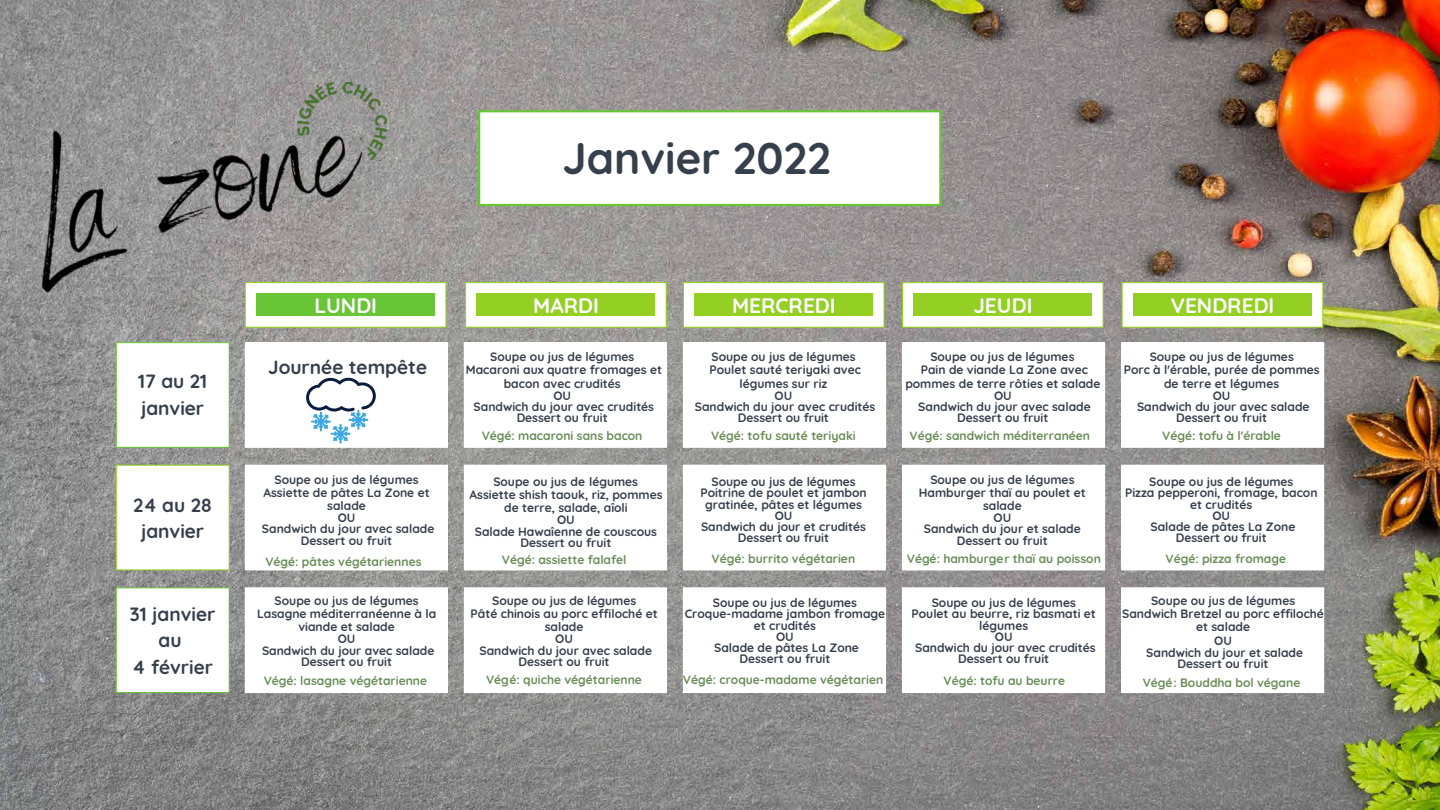
<style>
.page{position:relative;width:1440px;height:810px;background:#fff}
.page>*{position:absolute;margin:0;border:0;box-sizing:border-box;transform-origin:0 0}
.t1{font:700 44.1px "Quicksand";color:#363f4c}
.t2{font:700 20.9px "Quicksand";color:#fff}
.t3{font:700 19.1px/26.2px "Quicksand";color:#363f4c;text-align:center}
.t4{font:700 12.1px/11.2px "Quicksand";color:#363f4c;text-align:center}
.t5{font:700 12.1px "Quicksand";color:#688d56}
</style>
<div class="page">
<img style="left:0;top:0;width:1440px;height:809px">
<svg style="left:116px;top:342px;width:114px;height:106px"></svg>
<div style="left:127px;top:354px;width:91px;height:82px;background:#fff"></div>
<svg style="left:464px;top:342px;width:203px;height:106px"></svg>
<div style="left:475px;top:354px;width:180px;height:82px;background:#fff"></div>
<svg style="left:683px;top:342px;width:203px;height:106px"></svg>
<div style="left:694px;top:354px;width:180px;height:82px;background:#fff"></div>
<svg style="left:902px;top:342px;width:203px;height:106px"></svg>
<div style="left:914px;top:354px;width:179px;height:82px;background:#fff"></div>
<svg style="left:1121px;top:342px;width:203px;height:106px"></svg>
<div style="left:1133px;top:354px;width:180px;height:82px;background:#fff"></div>
<svg style="left:245px;top:282px;width:201px;height:46px"></svg>
<div style="left:256px;top:294px;width:179px;height:22px;background:#68c636"></div>
<svg style="left:465px;top:282px;width:202px;height:46px"></svg>
<div style="left:477px;top:294px;width:178px;height:22px;background:#94d023"></div>
<svg style="left:683px;top:282px;width:202px;height:46px"></svg>
<div style="left:694px;top:294px;width:179px;height:22px;background:#94d023"></div>
<svg style="left:902px;top:282px;width:202px;height:46px"></svg>
<div style="left:914px;top:294px;width:178px;height:22px;background:#94d023"></div>
<svg style="left:1122px;top:282px;width:201px;height:46px"></svg>
<div style="left:1133px;top:294px;width:179px;height:22px;background:#94d023"></div>
<svg style="left:116px;top:465px;width:114px;height:105px"></svg>
<div style="left:127px;top:476px;width:91px;height:83px;background:#fff"></div>
<svg style="left:245px;top:465px;width:203px;height:105px"></svg>
<div style="left:256px;top:476px;width:180px;height:83px;background:#fff"></div>
<svg style="left:464px;top:465px;width:203px;height:105px"></svg>
<div style="left:475px;top:476px;width:180px;height:83px;background:#fff"></div>
<svg style="left:683px;top:465px;width:203px;height:105px"></svg>
<div style="left:694px;top:476px;width:180px;height:83px;background:#fff"></div>
<svg style="left:902px;top:465px;width:203px;height:105px"></svg>
<div style="left:914px;top:476px;width:179px;height:83px;background:#fff"></div>
<svg style="left:1121px;top:465px;width:203px;height:105px"></svg>
<div style="left:1133px;top:476px;width:180px;height:83px;background:#fff"></div>
<svg style="left:116px;top:587px;width:114px;height:106px"></svg>
<div style="left:127px;top:599px;width:91px;height:82px;background:#fff"></div>
<svg style="left:245px;top:587px;width:203px;height:106px"></svg>
<div style="left:256px;top:599px;width:180px;height:82px;background:#fff"></div>
<svg style="left:464px;top:587px;width:203px;height:106px"></svg>
<div style="left:475px;top:599px;width:180px;height:82px;background:#fff"></div>
<svg style="left:683px;top:587px;width:203px;height:106px"></svg>
<div style="left:694px;top:599px;width:180px;height:82px;background:#fff"></div>
<svg style="left:902px;top:587px;width:203px;height:106px"></svg>
<div style="left:914px;top:599px;width:179px;height:82px;background:#fff"></div>
<svg style="left:1121px;top:587px;width:203px;height:106px"></svg>
<div style="left:1133px;top:599px;width:180px;height:82px;background:#fff"></div>
<svg style="left:478px;top:110px;width:463px;height:96px"></svg>
<div style="left:503px;top:135px;width:414px;height:47px;background:#fff"></div>
<img style="left:0;top:54px;width:423px;height:262px">
<svg style="left:245px;top:342px;width:203px;height:106px"></svg>
<h1 class="t1" style="left:562px;top:122px;width:270px">Janvier 2022</h1>
<h3 class="t3" style="left:138px;top:367px;width:70px;text-align:left">17 au 21 janvier</h3>
<h3 class="t3" style="left:133px;top:490px;width:81px">24 au 28 janvier</h3>
<h3 class="t3" style="left:130px;top:600px;width:87px">31 janvier au<br>4 février</h3>
<h2 class="t2" style="left:314px;top:288px;width:64px">LUNDI</h2>
<h2 class="t2" style="left:533px;top:288px;width:67px">MARDI</h2>
<h2 class="t2" style="left:732px;top:288px;width:105px">MERCREDI</h2>
<h2 class="t2" style="left:973px;top:288px;width:60px">JEUDI</h2>
<h2 class="t2" style="left:1171px;top:288px;width:105px">VENDREDI</h2>
<h3 class="t3" style="left:268px;top:352px;width:161px">Journée tempête</h3>
<p class="t4" style="left:263px;top:472px;width:168px;line-height:13.1px">Soupe ou jus de légumes<br>Assiette de pâtes La Zone et salade</p>
<p class="t4" style="left:262px;top:511px;width:174px">OU<br>Sandwich du jour avec salade<br>Dessert ou fruit</p>
<p class="t5" style="left:265px;top:551px;width:158px">Végé: pâtes végétariennes</p>
<p class="t4" style="left:257px;top:593px;width:181px;line-height:13.1px">Soupe ou jus de légumes<br>Lasagne méditerranéenne à la viande et salade</p>
<p class="t4" style="left:262px;top:632px;width:174px">OU<br>Sandwich du jour avec salade<br>Dessert ou fruit</p>
<p class="t5" style="left:264px;top:670px;width:165px">Végé: lasagne végétarienne</p>
<p class="t4" style="left:466px;top:350px;width:198px;line-height:13.1px">Soupe ou jus de légumes<br>Macaroni aux quatre fromages et bacon avec crudités</p>
<p class="t4" style="left:474px;top:389px;width:182px">OU<br>Sandwich du jour avec crudités<br>Dessert ou fruit</p>
<p class="t5" style="left:482px;top:426px;width:162px">Végé: macaroni sans bacon</p>
<p class="t4" style="left:470px;top:474px;width:194px;line-height:13.2px">Soupe ou jus de légumes<br>Assiette shish taouk, riz, pommes de terre, salade, aîoli</p>
<p class="t4" style="left:475px;top:513px;width:184px">OU<br>Salade Hawaîenne de couscous<br>Dessert ou fruit</p>
<p class="t5" style="left:502px;top:550px;width:126px">Végé: assiette falafel</p>
<p class="t4" style="left:471px;top:593px;width:189px;line-height:13.1px">Soupe ou jus de légumes<br>Pâté chinois au porc effiloché et salade</p>
<p class="t4" style="left:480px;top:632px;width:174px">OU<br>Sandwich du jour avec salade<br>Dessert ou fruit</p>
<p class="t5" style="left:486px;top:670px;width:157px">Végé: quiche végétarienne</p>
<p class="t4" style="left:709px;top:349px;width:153px;line-height:13.1px">Soupe ou jus de légumes<br>Poulet sauté teriyaki avec légumes sur riz</p>
<p class="t4" style="left:695px;top:389px;width:182px">OU<br>Sandwich du jour avec crudités<br>Dessert ou fruit</p>
<p class="t5" style="left:711px;top:426px;width:146px">Végé: tofu sauté teriyaki</p>
<p class="t4" style="left:700px;top:475px;width:168px">Soupe ou jus de légumes<br>Poitrine de poulet et jambon gratinée, pâtes et légumes<br>OU<br>Sandwich du jour et crudités<br>Dessert ou fruit</p>
<p class="t5" style="left:712px;top:549px;width:145px">Végé: burrito végétarien</p>
<p class="t4" style="left:685px;top:596px;width:202px">Soupe ou jus de légumes<br>Croque-madame jambon fromage et crudités<br>OU<br>Salade de pâtes La Zone<br>Dessert ou fruit</p>
<p class="t5" style="left:683px;top:670px;width:202px">Végé: croque-madame végétarien</p>
<p class="t4" style="left:905px;top:349px;width:197px;line-height:13.1px">Soupe ou jus de légumes<br>Pain de viande La Zone avec pommes de terre rôties et salade</p>
<p class="t4" style="left:918px;top:389px;width:174px">OU<br>Sandwich du jour avec salade<br>Dessert ou fruit</p>
<p class="t5" style="left:910px;top:426px;width:182px">Végé: sandwich méditerranéen</p>
<p class="t4" style="left:919px;top:472px;width:168px;line-height:13.1px">Soupe ou jus de légumes<br>Hamburger thaï au poulet et salade</p>
<p class="t4" style="left:924px;top:511px;width:158px">OU<br>Sandwich du jour et salade<br>Dessert ou fruit</p>
<p class="t5" style="left:907px;top:549px;width:196px">Végé: hamburger thaï au poisson</p>
<p class="t4" style="left:912px;top:596px;width:186px">Soupe ou jus de légumes<br>Poulet au beurre, riz basmati et légumes<br>OU<br>Sandwich du jour avec crudités<br>Dessert ou fruit</p>
<p class="t5" style="left:944px;top:670px;width:123px">Végé: tofu au beurre</p>
<p class="t4" style="left:1124px;top:349px;width:197px;line-height:13.1px">Soupe ou jus de légumes<br>Porc à l'érable, purée de pommes de terre et légumes</p>
<p class="t4" style="left:1137px;top:389px;width:174px">OU<br>Sandwich du jour avec salade<br>Dessert ou fruit</p>
<p class="t5" style="left:1162px;top:426px;width:120px">Végé: tofu à l'érable</p>
<p class="t4" style="left:1125px;top:475px;width:194px">Soupe ou jus de légumes<br>Pizza pepperoni, fromage, bacon et crudités<br>OU<br>Salade de pâtes La Zone<br>Dessert ou fruit</p>
<p class="t5" style="left:1166px;top:549px;width:122px">Végé: pizza fromage</p>
<p class="t4" style="left:1122px;top:593px;width:203px;line-height:13.2px">Soupe ou jus de légumes<br>Sandwich Bretzel au porc effiloché et salade<br>OU</p>
<p class="t4" style="left:1146px;top:646px;width:158px">Sandwich du jour et salade<br>Dessert ou fruit</p>
<p class="t5" style="left:1143px;top:673px;width:159px">Végé: Bouddha bol végane</p>
</div>
